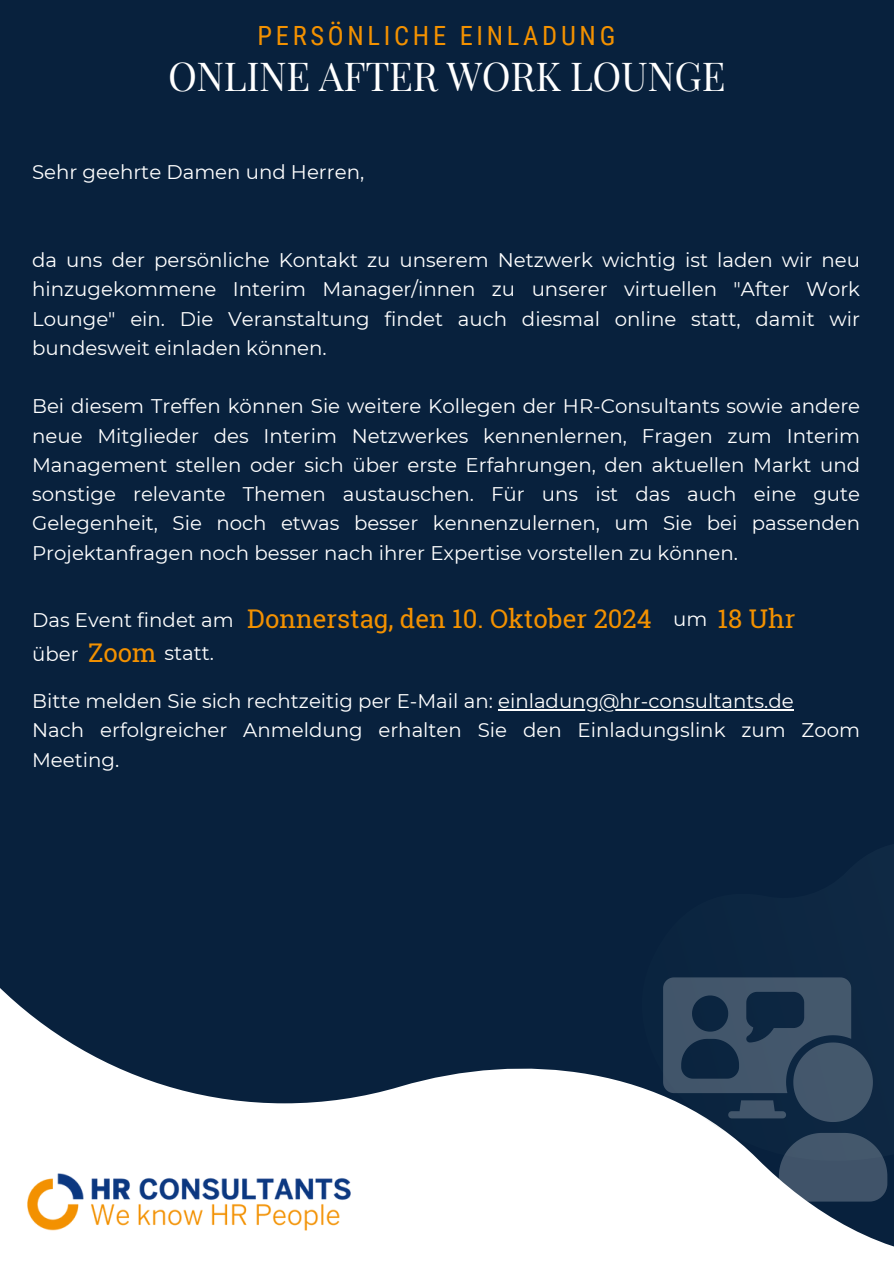
<style>
.page{position:relative;width:894px;height:1264px;background:#fff}
.page>*{position:absolute;margin:0;border:0;box-sizing:border-box;transform-origin:0 0}
.t1{font:39px "Playfair Display";letter-spacing:-.01em;color:#fff}
.t2{font:26.4px "Roboto Condensed";letter-spacing:.14em;color:#f39100}
.t3{font:25.8px "Roboto Slab";color:#f39100}
.t4{font:19.8px/29.2px "Montserrat";color:#fff;text-align:justify}
</style>
<div class="page">
<div style="left:0;top:0;width:893px;height:1263px;background:#08213d"></div>
<svg style="left:0;top:709px;width:893px;height:549px"></svg>
<img style="left:0;top:1144px;width:378px;height:115px">
<svg style="left:598px;top:753px;width:295px;height:490px"></svg>
<svg style="left:778px;top:1132px;width:108px;height:69px;background:#42556b"></svg>
<svg style="left:663px;top:977px;width:209px;height:144px"></svg>
<hr style="left:498px;top:709px;width:101px;height:1px;background:#fff">
<hr style="left:599px;top:709px;width:194px;height:1px;background:#fff">
<p class="t2" style="left:257px;top:20px;width:359px">PERSÖNLICHE EINLADUNG</p>
<h1 class="t1" style="left:168px;top:49px;width:559px">ONLINE AFTER WORK LOUNGE</h1>
<p class="t4" style="left:32px;top:157px;width:333px">Sehr geehrte Damen und Herren,</p>
<p class="t4" style="left:32px;top:245px;width:829px">da uns der persönliche Kontakt zu unserem Netzwerk wichtig ist laden wir neu hinzugekommene Interim Manager/innen zu unserer virtuellen "After Work Lounge" ein. Die Veranstaltung findet auch diesmal online statt, damit wir bundesweit einladen können.</p>
<p class="t4" style="left:32px;top:391px;width:829px">Bei diesem Treffen können Sie weitere Kollegen der HR-Consultants sowie andere neue Mitglieder des Interim Netzwerkes kennenlernen, Fragen zum Interim Management stellen oder sich über erste Erfahrungen, den aktuellen Markt und sonstige relevante Themen austauschen. Für uns ist das auch eine gute Gelegenheit, Sie noch etwas besser kennenzulernen, um Sie bei passenden Projektanfragen noch besser nach ihrer Expertise vorstellen zu können.</p>
<p class="t4" style="left:32px;top:605px;width:203px">Das Event findet am</p>
<p class="t3" style="left:247px;top:601px;width:406px">Donnerstag, den 10. Oktober 2024</p>
<h3 class="t4" style="left:32px;top:639px;width:48px">über</h3>
<p class="t3" style="left:88px;top:635px;width:70px">Zoom</p>
<p class="t4" style="left:164px;top:638px;width:51px">statt.</p>
<p class="t4" style="left:673px;top:604px;width:36px">um</p>
<p class="t3" style="left:717px;top:601px;width:79px">18 Uhr</p>
<p class="t4" style="left:32px;top:686px;width:762px">Bitte melden Sie sich rechtzeitig per E-Mail an: einladung@hr-consultants.de</p>
<h3 class="t4" style="left:32px;top:715px;width:829px">Nach erfolgreicher Anmeldung erhalten Sie den Einladungslink zum Zoom<br>Meeting.</h3>
</div>
